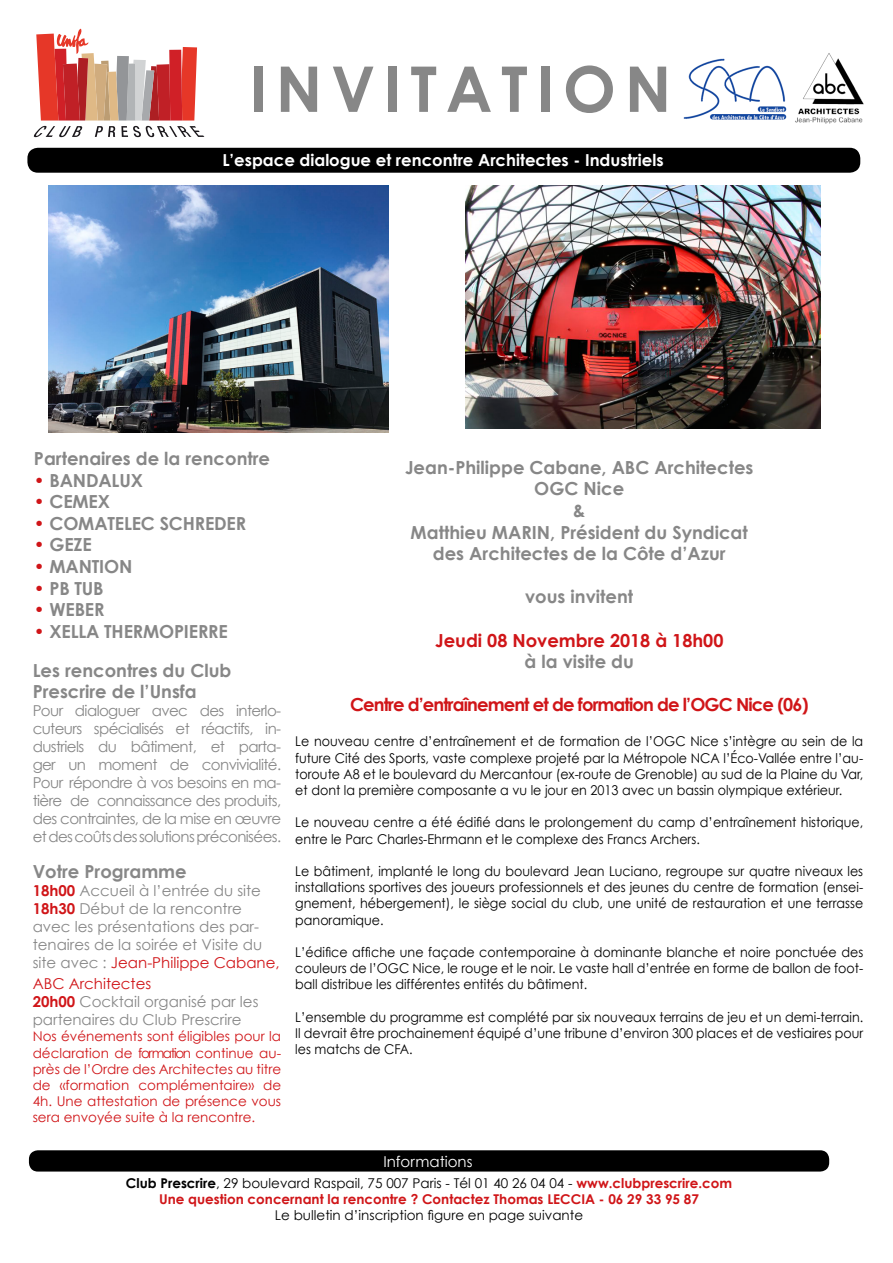
<style>
.page{position:relative;width:893px;height:1263px;background:#fff}
.page>*{position:absolute;margin:0;border:0;box-sizing:border-box;transform-origin:0 0}
.t1{font:700 63px "Century Gothic";letter-spacing:.14em;color:#878787}
.t2{font:700 18px/21.6px "Century Gothic";color:#878787}
.t3{font:700 18px "Century Gothic";letter-spacing:-.05em;color:#d01518}
.t4{font:700 18px/21.6px "Century Gothic";color:#d01518;text-align:center}
.t5{font:700 16.5px "Century Gothic";color:#fff}
.t6{font:15px/18px "Century Gothic";color:#878787}
.t7{font:15px "Century Gothic";color:#fff}
.t8{font:13.5px/16.2px "Century Gothic";color:#000;text-align:justify;scale:.94 1}
.t9{font:13.5px/16.2px "Century Gothic";color:#d01518;text-align:justify}
.t10{font:13.5px/16.2px "Century Gothic";color:#000;text-align:center}
.s1{font-weight:400;color:#d01518}
.s2{font-weight:700;color:#d01518}
.s3{color:#d01518}
.s4{color:#878787}
.s5{font-weight:700}
</style>
<div class="page">
<img style="left:683px;top:58px;width:104px;height:62px">
<div style="left:27px;top:148px;width:833px;height:25px;background:#000;border-radius:10px"></div>
<svg style="left:34px;top:29px;width:170px;height:108px"></svg>
<div style="left:29px;top:1150px;width:800px;height:21px;background:#000;border-radius:9px"></div>
<img style="left:795px;top:53px;width:69px;height:71px">
<img style="left:466px;top:185px;width:355px;height:243px">
<img style="left:48px;top:185px;width:340px;height:247px">
<p class="t1" style="left:249px;top:49px;width:424px">INVITATION</p>
<p class="t5" style="left:222px;top:150px;width:443px">L’espace dialogue et rencontre Architectes - Industriels</p>
<p class="t2" style="left:34px;top:447px;width:238px">Partenaires de la rencontre</p>
<p class="t2" style="left:34px;top:469px;width:110px"><span class="s1">•</span> BANDALUX</p>
<p class="t2" style="left:34px;top:490px;width:78px"><span class="s1">•</span> CEMEX</p>
<p class="t2" style="left:34px;top:512px;width:214px"><span class="s1">•</span> COMATELEC SCHREDER</p>
<p class="t2" style="left:34px;top:533px;width:59px"><span class="s1">•</span> GEZE</p>
<p class="t2" style="left:34px;top:555px;width:100px"><span class="s1">•</span> MANTION</p>
<p class="t2" style="left:34px;top:577px;width:71px"><span class="s1">•</span> PB TUB</p>
<p class="t2" style="left:34px;top:598px;width:72px"><span class="s1">•</span> WEBER</p>
<p class="t2" style="left:34px;top:620px;width:195px"><span class="s1">•</span> XELLA THERMOPIERRE</p>
<p class="t2" style="left:33px;top:659px;width:200px">Les rencontres du Club<br>Prescrire de l’Unsfa</p>
<p class="t6" style="left:33px;top:702px;width:250px;text-align:justify">Pour dialoguer avec des interlo&shy;cuteurs spécialisés et réactifs, in&shy;dustriels du bâtiment, et parta&shy;ger un moment de convivialité.<br>Pour répondre à vos besoins en ma&shy;tière de connaissance des produits, des contraintes, de la mise en œuvre et des coûts des solutions préconisées.</p>
<p class="t2" style="left:33px;top:860px;width:156px">Votre Programme</p>
<p class="t6" style="left:33px;top:881px;width:249px"><span class="s2">18h00</span> Accueil à l’entrée du site<br><span class="s2">18h30</span> Début de la rencontre avec les présentations des par&shy;tenaires de la soirée et Visite du site avec : <span class="s3">Jean-Philippe Cabane,</span></p>
<p class="t6" style="left:33px;top:974px;width:227px"><span class="s3">ABC Architectes<br></span><span class="s2">20h00</span> Cocktail organisé par les partenaires du Club Prescrire</p>
<p class="t9" style="left:33px;top:1028px;width:250px">Nos événements sont éligibles pour la déclaration de formation continue au&shy;près de l’Ordre des Architectes au titre de «formation complémentaire» de 4h. Une attestation de présence vous sera envoyée suite à la rencontre.</p>
<p class="t2" style="left:405px;top:456px;width:350px;text-align:center">Jean-Philippe Cabane, ABC Architectes<br>OGC Nice<br>&amp;<br>Matthieu MARIN, Président du Syndicat des Architectes de la Côte d’Azur</p>
<p class="t2" style="left:525px;top:586px;width:109px">vous invitent</p>
<p class="t4" style="left:435px;top:629px;width:290px">Jeudi 08 Novembre 2018 à 18h00 <span class="s4">à la visite du</span></p>
<p class="t3" style="left:350px;top:693px;width:460px">Centre d’entraînement et de formation de l’OGC Nice (06)</p>
<p class="t8" style="left:295px;top:733px;width:606px">Le nouveau centre d’entraînement et de formation de l’OGC Nice s’intègre au sein de la future Cité des Sports, vaste complexe projeté par la Métropole NCA l’Éco-Vallée entre l’au&shy;toroute A8 et le boulevard du Mercantour (ex-route de Grenoble) au sud de la Plaine du Var, et dont la première composante a vu le jour en 2013 avec un bassin olympique extérieur.</p>
<p class="t8" style="left:295px;top:814px;width:606px">Le nouveau centre a été édifié dans le prolongement du camp d’entraînement historique, entre le Parc Charles-Ehrmann et le complexe des Francs Archers.</p>
<p class="t8" style="left:295px;top:863px;width:606px">Le bâtiment, implanté le long du boulevard Jean Luciano, regroupe sur quatre niveaux les installations sportives des joueurs professionnels et des jeunes du centre de formation (ensei&shy;gnement, hébergement), le siège social du club, une unité de restauration et une terrasse panoramique.</p>
<p class="t8" style="left:295px;top:944px;width:606px">L’édifice affiche une façade contemporaine à dominante blanche et noire ponctuée des couleurs de l’OGC Nice, le rouge et le noir. Le vaste hall d’entrée en forme de ballon de foot&shy;ball distribue les différentes entités du bâtiment.</p>
<p class="t8" style="left:295px;top:1008px;width:606px">L’ensemble du programme est complété par six nouveaux terrains de jeu et un demi-terrain.<br>Il devrait être prochainement équipé d’une tribune d’environ 300 places et de vestiaires pour les matchs de CFA.</p>
<p class="t7" style="left:383px;top:1152px;width:91px">Informations</p>
<p class="t10" style="left:126px;top:1175px;width:608px"><span class="s5">Club Prescrire</span>, 29 boulevard Raspail, 75 007 Paris - Tél 01 40 26 04 04 - <span class="s2">www.clubprescrire.com<br>Une question concernant la rencontre ? Contactez Thomas LECCIA - 06 29 33 95 87<br></span>Le bulletin d’inscription figure en page suivante</p>
</div>
